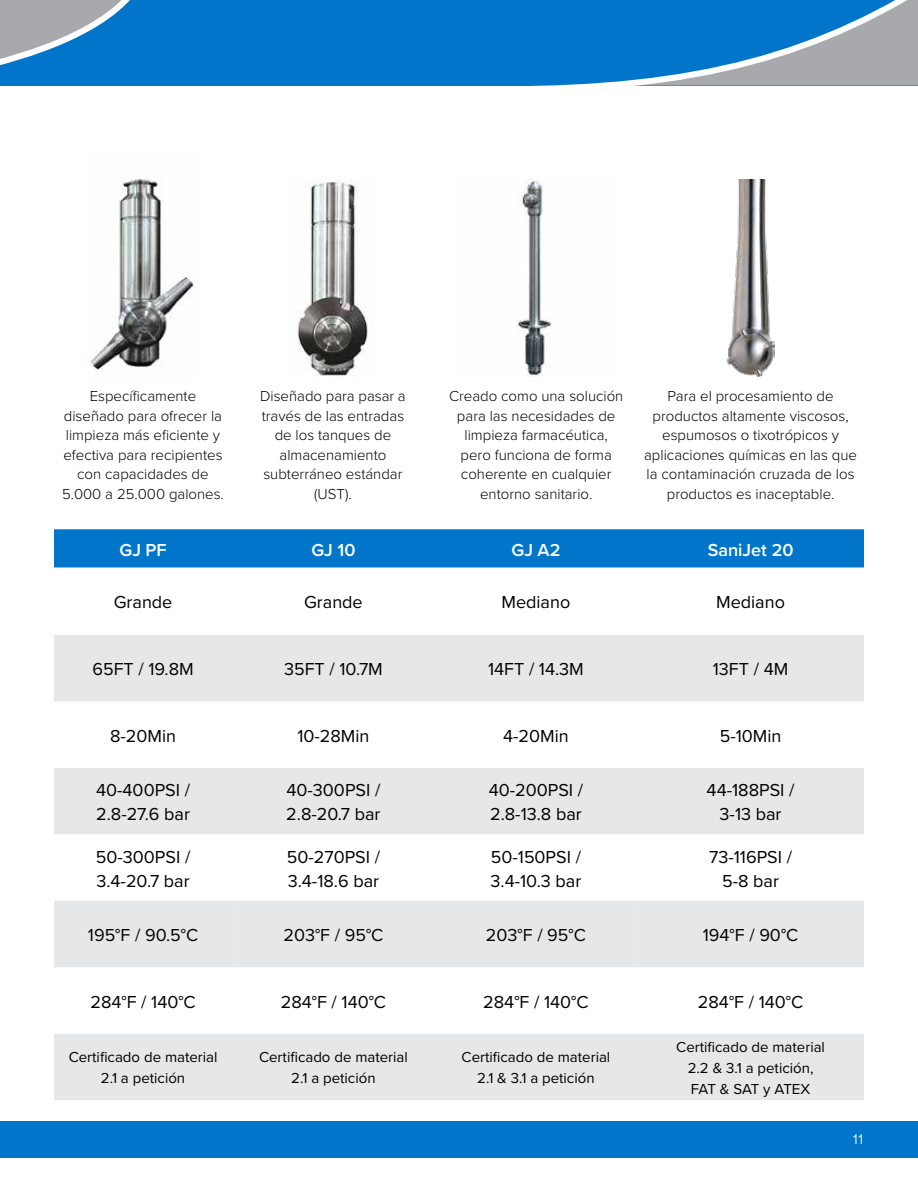
<style>
.page{position:relative;width:918px;height:1188px;background:#fff}
.page>*{position:absolute;margin:0;border:0;box-sizing:border-box;transform-origin:0 0}
.t1{font:18px/24px "Proxima Nova";color:#000}
.t2{font:600 18px "Proxima Nova";color:#fff}
.t3{font:300 15px/19.5px "Proxima Nova";color:#000;text-align:center}
.t4{font:15px/21px "Proxima Nova";color:#000;text-align:center}
.t5{font:13.5px "Arial Narrow";color:#fff}
</style>
<div class="page">
<div style="left:0;top:0;width:918px;height:86px;background:#0075c9"></div>
<div style="left:0;top:1121px;width:918px;height:37px;background:#0075c9"></div>
<svg style="left:530px;top:0;width:388px;height:86px"></svg>
<svg style="left:0;top:0;width:130px;height:65px"></svg>
<div style="left:54px;top:529px;width:810px;height:38px;background:#0075c9"></div>
<svg style="left:54px;top:635px;width:810px;height:465px;fill:#e6e7e8"></svg>
<div style="left:232px;top:901px;width:405px;height:66px;background:#e6e7e8"></div>
<img style="left:726px;top:179px;width:49px;height:197px">
<img style="left:297px;top:179px;width:71px;height:197px">
<img style="left:517px;top:179px;width:35px;height:197px">
<img style="left:90px;top:176px;width:106px;height:195px">
<p class="t3" style="left:62px;top:386px;width:162px">Específicamente diseñado para ofrecer la limpieza más eficiente y efectiva para recipientes con capacidades de<br>5.000 a 25.000 galones.</p>
<p class="t3" style="left:260px;top:386px;width:147px">Diseñado para pasar a través de las entradas de los tanques de almacenamiento subterráneo estándar (UST).</p>
<p class="t3" style="left:449px;top:386px;width:176px">Creado como una solución para las necesidades de limpieza farmacéutica, pero funciona de forma coherente en cualquier entorno sanitario.</p>
<p class="t3" style="left:644px;top:386px;width:214px">Para el procesamiento de productos altamente viscosos, espumosos o tixotrópicos y aplicaciones químicas en las que la contaminación cruzada de los productos es inaceptable.</p>
<p class="t2" style="left:119px;top:536px;width:49px">GJ PF</p>
<p class="t2" style="left:311px;top:536px;width:46px">GJ 10</p>
<p class="t2" style="left:511px;top:536px;width:51px">GJ A2</p>
<p class="t2" style="left:708px;top:536px;width:87px">SaniJet 20</p>
<p class="t1" style="left:114px;top:590px;width:60px">Grande</p>
<p class="t1" style="left:304px;top:590px;width:60px">Grande</p>
<p class="t1" style="left:502px;top:590px;width:70px">Mediano</p>
<p class="t1" style="left:716px;top:590px;width:70px">Mediano</p>
<p class="t1" style="left:92px;top:657px;width:103px">65FT / 19.8M</p>
<p class="t1" style="left:284px;top:657px;width:100px">35FT / 10.7M</p>
<p class="t1" style="left:488px;top:657px;width:97px">14FT / 14.3M</p>
<p class="t1" style="left:713px;top:657px;width:77px">13FT / 4M</p>
<p class="t1" style="left:110px;top:723px;width:67px">8-20Min</p>
<p class="t1" style="left:297px;top:723px;width:74px">10-28Min</p>
<p class="t1" style="left:503px;top:723px;width:67px">4-20Min</p>
<p class="t1" style="left:720px;top:723px;width:63px">5-10Min</p>
<p class="t1" style="left:96px;top:777px;width:95px">40-400PSI /<br>2.8-27.6 bar</p>
<p class="t1" style="left:286px;top:777px;width:96px">40-300PSI /<br>2.8-20.7 bar</p>
<p class="t1" style="left:489px;top:777px;width:96px">40-200PSI /<br>2.8-13.8 bar</p>
<p class="t1" style="left:707px;top:777px;width:89px;text-align:center">44-188PSI /<br>3-13 bar</p>
<p class="t1" style="left:96px;top:844px;width:96px">50-300PSI /<br>3.4-20.7 bar</p>
<p class="t1" style="left:287px;top:844px;width:95px">50-270PSI /<br>3.4-18.6 bar</p>
<p class="t1" style="left:491px;top:844px;width:92px">50-150PSI /<br>3.4-10.3 bar</p>
<p class="t1" style="left:709px;top:844px;width:84px;text-align:center">73-116PSI /<br>5-8 bar</p>
<p class="t1" style="left:88px;top:922px;width:112px">195°F / 90.5°C</p>
<p class="t1" style="left:283px;top:922px;width:102px">203°F / 95°C</p>
<p class="t1" style="left:486px;top:922px;width:102px">203°F / 95°C</p>
<p class="t1" style="left:703px;top:922px;width:97px">194°F / 90°C</p>
<p class="t1" style="left:90px;top:989px;width:107px">284°F / 140°C</p>
<p class="t1" style="left:281px;top:989px;width:107px">284°F / 140°C</p>
<p class="t1" style="left:483px;top:989px;width:107px">284°F / 140°C</p>
<p class="t1" style="left:698px;top:989px;width:107px">284°F / 140°C</p>
<p class="t4" style="left:69px;top:1046px;width:150px">Certificado de material<br>2.1 a petición</p>
<p class="t4" style="left:259px;top:1046px;width:150px">Certificado de material<br>2.1 a petición</p>
<p class="t4" style="left:462px;top:1046px;width:150px">Certificado de material<br>2.1 &amp; 3.1 a petición</p>
<p class="t4" style="left:676px;top:1036px;width:150px">Certificado de material<br>2.2 &amp; 3.1 a petición,<br>FAT &amp; SAT y ATEX</p>
<p class="t5" style="left:852px;top:1129px;width:13px">11</p>
</div>
